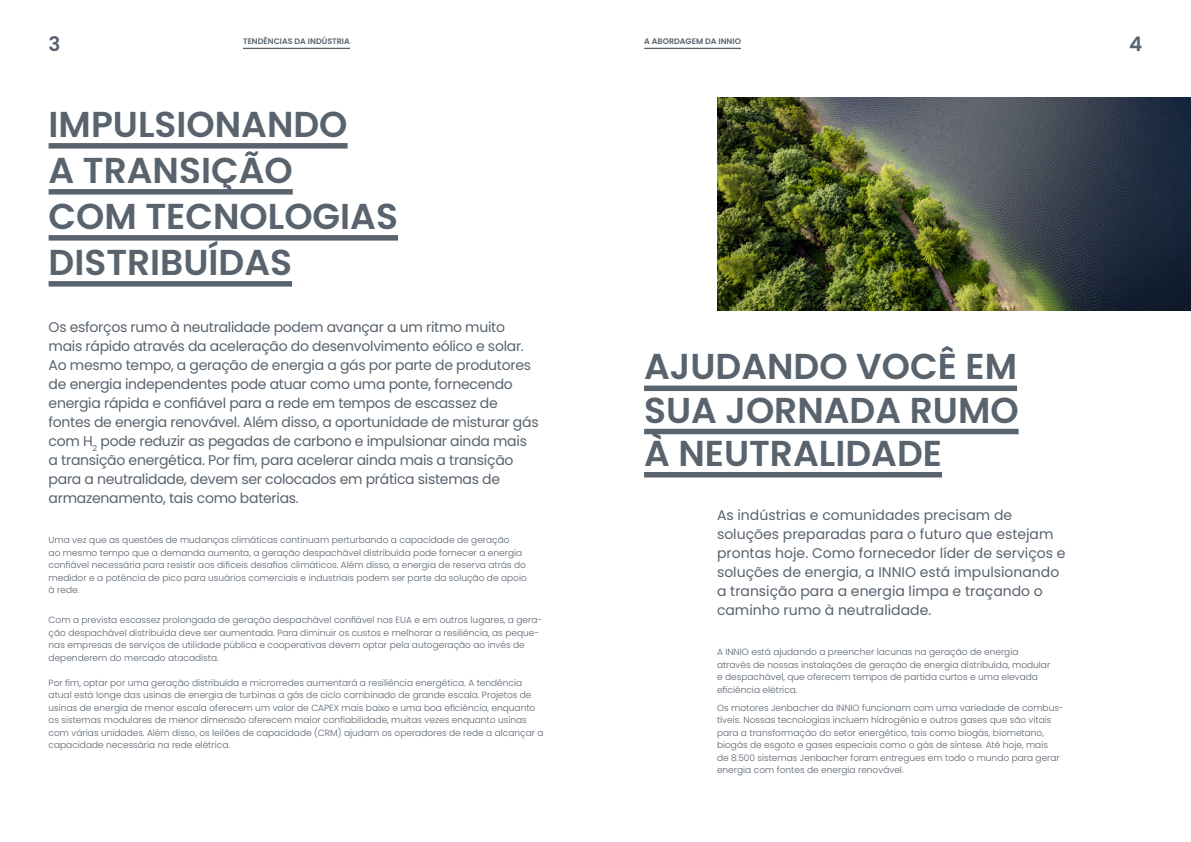
<style>
.page{position:relative;width:1191px;height:842px;background:#fff}
.page>*{position:absolute;margin:0;border:0;box-sizing:border-box;transform-origin:0 0}
.t1{font:600 36px/46px "Poppins";color:#58636e}
.t2{font:600 20px "Poppins";color:#58636e}
.t3{font:14px/19px "Poppins";letter-spacing:-.02em;color:#58636e}
.t4{font:14px/19px "Poppins";color:#58636e}
.t5{font:300 9px/12.5px "Poppins";color:#58636e}
.t6{font:600 8px "Poppins";color:#58636e}
</style>
<div class="page">
<div style="left:49px;top:143px;width:298px;height:6px;background:#58636e"></div>
<div style="left:49px;top:189px;width:244px;height:6px;background:#58636e"></div>
<div style="left:49px;top:235px;width:349px;height:6px;background:#58636e"></div>
<div style="left:49px;top:281px;width:243px;height:6px;background:#58636e"></div>
<hr style="left:243px;top:48px;width:107px;height:1px;background:#58636e">
<hr style="left:644px;top:48px;width:97px;height:1px;background:#58636e">
<div style="left:644px;top:386px;width:373px;height:5px;background:#58636e"></div>
<div style="left:644px;top:429px;width:374px;height:5px;background:#58636e"></div>
<div style="left:644px;top:472px;width:298px;height:5px;background:#58636e"></div>
<img style="left:717px;top:98px;width:474px;height:213px">
<h2 class="t2" style="left:49px;top:32px;width:13px">3</h2>
<h2 class="t2" style="left:1129px;top:32px;width:15px">4</h2>
<p class="t6" style="left:243px;top:37px;width:108px">TENDÊNCIAS DA INDÚSTRIA</p>
<p class="t6" style="left:644px;top:37px;width:98px">A ABORDAGEM DA INNIO</p>
<h1 class="t1" style="left:49px;top:101px;width:351px">IMPULSIONANDO<br>A TRANSIÇÃO<br>COM TECNOLOGIAS<br>DISTRIBUÍDAS</h1>
<p class="t3" style="left:49px;top:317px;width:491px">Os esforços rumo à neutralidade podem avançar a um ritmo muito mais rápido através da aceleração do desenvolvimento eólico e solar.<br>Ao mesmo tempo, a geração de energia a gás por parte de produtores de energia independentes pode atuar como uma ponte, fornecendo energia rápida e confiável para a rede em tempos de escassez de fontes de energia renovável. Além disso, a oportunidade de misturar gás com H<sub>2</sub> pode reduzir as pegadas de carbono e impulsionar ainda mais a transição energética. Por fim, para acelerar ainda mais a transição para a neutralidade, devem ser colocados em prática sistemas de armazenamento, tais como baterias.</p>
<p class="t5" style="left:49px;top:534px;width:480px">Uma vez que as questões de mudanças climáticas continuam perturbando a capacidade de geração<br>ao mesmo tempo que a demanda aumenta, a geração despachável distribuída pode fornecer a energia confiável necessária para resistir aos difíceis desafios climáticos. Além disso, a energia de reserva atrás do medidor e a potência de pico para usuários comerciais e industriais podem ser parte da solução de apoio à rede.</p>
<p class="t5" style="left:49px;top:614px;width:495px">Com a prevista escassez prolongada de geração despachável confiável nos EUA e em outros lugares, a gera&shy;ção despachável distribuída deve ser aumentada. Para diminuir os custos e melhorar a resiliência, as peque&shy;nas empresas de serviços de utilidade pública e cooperativas devem optar pela autogeração ao invés de dependerem do mercado atacadista.</p>
<p class="t5" style="left:49px;top:676px;width:496px">Por fim, optar por uma geração distribuída e microrredes aumentará a resiliência energética. A tendência atual está longe das usinas de energia de turbinas a gás de ciclo combinado de grande escala. Projetos de usinas de energia de menor escala oferecem um valor de CAPEX mais baixo e uma boa eficiência, enquanto os sistemas modulares de menor dimensão oferecem maior confiabilidade, muitas vezes enquanto usinas com várias unidades. Além disso, os leilões de capacidade (CRM) ajudam os operadores de rede a alcançar a capacidade necessária na rede elétrica.</p>
<h1 class="t1" style="left:644px;top:345px;width:376px;line-height:43.2px;text-align:justify">AJUDANDO VOCÊ EM SUA JORNADA RUMO À NEUTRALIDADE</h1>
<p class="t4" style="left:717px;top:505px;width:350px">As indústrias e comunidades precisam de soluções preparadas para o futuro que estejam prontas hoje. Como fornecedor líder de serviços e soluções de energia, a INNIO está impulsionando a transição para a energia limpa e traçando o caminho rumo à neutralidade.</p>
<p class="t5" style="left:717px;top:646px;width:335px">A INNIO está ajudando a preencher lacunas na geração de energia através de nossas instalações de geração de energia distribuída, modular e despachável, que oferecem tempos de partida curtos e uma elevada eficiência elétrica.</p>
<p class="t5" style="left:717px;top:701px;width:348px">Os motores Jenbacher da INNIO funcionam com uma variedade de combus&shy;tíveis. Nossas tecnologias incluem hidrogênio e outros gases que são vitais para a transformação do setor energético, tais como biogás, biometano, biogás de esgoto e gases especiais como o gás de síntese. Até hoje, mais<br>de 8.500 sistemas Jenbacher foram entregues em todo o mundo para gerar energia com fontes de energia renovável.</p>
</div>
